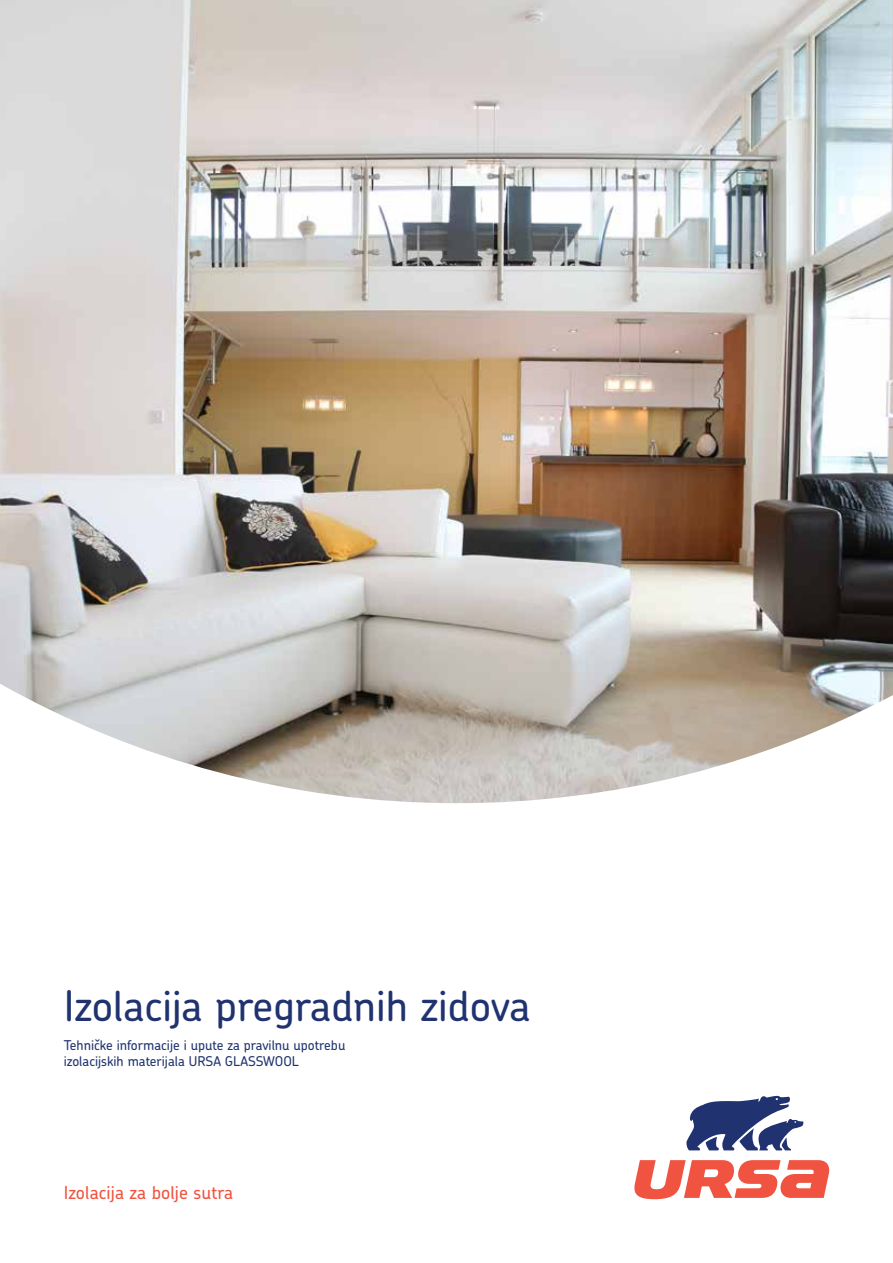
<style>
.page{position:relative;width:893px;height:1263px;background:#fff}
.page>*{position:absolute;margin:0;border:0;box-sizing:border-box;transform-origin:0 0}
.t1{font:500 42px "Chevin Pro";color:#203370}
.t2{font:500 18px "Chevin Pro";letter-spacing:.005em;color:#f0533f}
.t3{font:500 13.5px/16.2px "Chevin Pro";color:#203370}
</style>
<div class="page">
<svg style="left:686px;top:1096px;width:118px;height:54px"></svg>
<svg style="left:634px;top:1160px;width:196px;height:39px"></svg>
<img style="left:0;top:0;width:893px;height:803px">
<h1 class="t1" style="left:64px;top:978px;width:468px">Izolacija pregradnih zidova</h1>
<p class="t3" style="left:64px;top:1037px;width:283px">Tehničke informacije i upute za pravilnu upotrebu izolacijskih materijala URSA GLASSWOOL</p>
<h2 class="t2" style="left:64px;top:1181px;width:171px">Izolacija za bolje sutra</h2>
</div>
